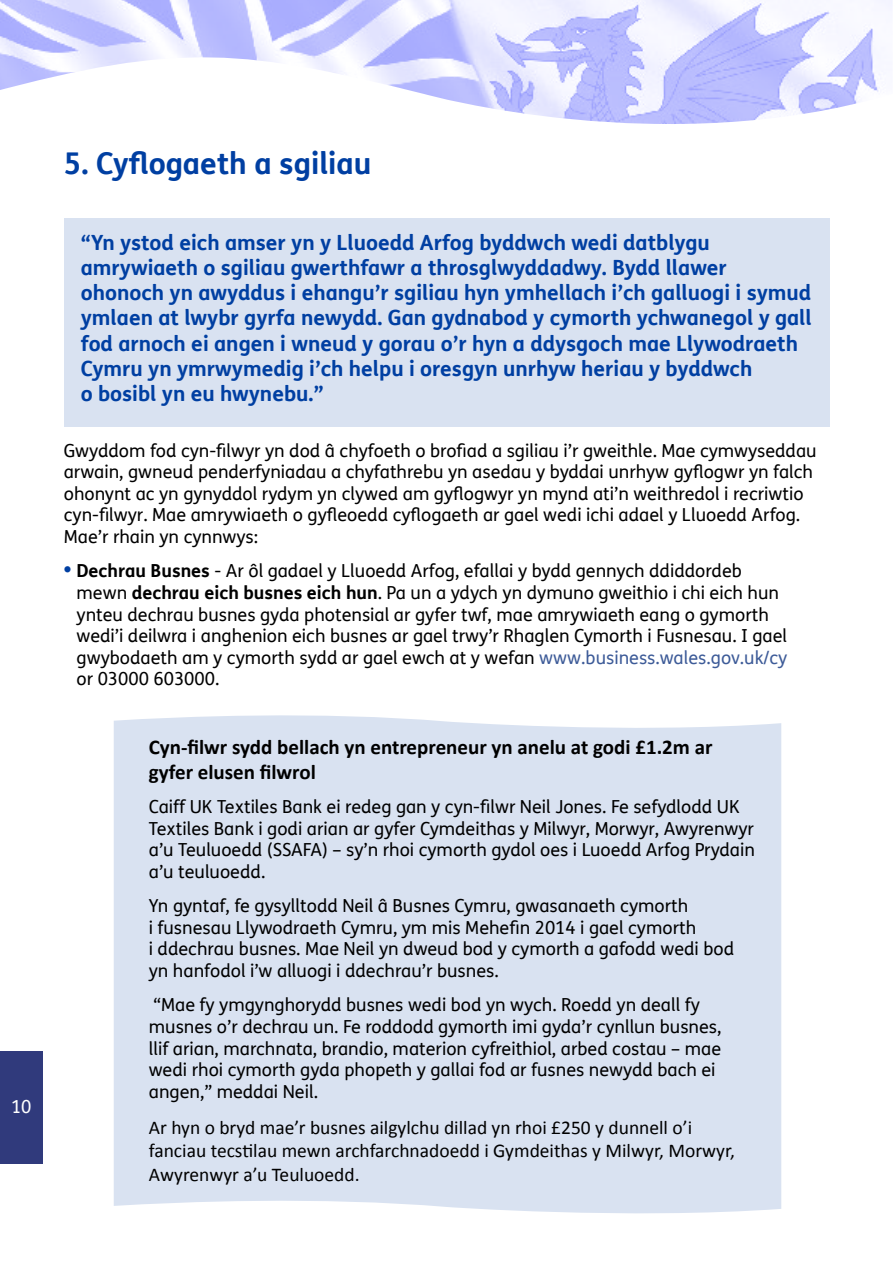
<style>
.page{position:relative;width:893px;height:1263px;background:#fff}
.page>*{position:absolute;margin:0;border:0;box-sizing:border-box;transform-origin:0 0}
.section_head{font:700 30px "FS Me";color:#003fa2}
.quote{font:700 21px/25.2px "FS Me";color:#003fa2}
.article_header{font:700 21px/25.2px "Calibri";color:#000}
.t1{font:19.5px/23.4px "Calibri";color:#000}
.Body_text{font:18px/21.6px "FS Me";color:#000}
.t2{font:18px "FS Me";color:#fff}
.s1{font-weight:800;font-size:21px;color:#003fa2}
.s2{font-weight:700}
.s3{color:#3d5b98}
</style>
<div class="page">
<div style="left:0;top:1051px;width:43px;height:113px;background:#303a7c"></div>
<img style="left:0;top:0;width:892px;height:124px">
<div style="left:65px;top:218px;width:765px;height:208px;background:#d9e2f1"></div>
<div style="left:114px;top:715px;width:667px;height:499px;background:#d9e2f1"></div>
<p class="t2" style="left:11px;top:1095px;width:22px">10</p>
<p class="section_head" style="left:64px;top:140px;width:309px">5. Cyflogaeth a sgiliau</p>
<p class="quote" style="left:81px;top:229px;width:732px">“Yn ystod eich amser yn y Lluoedd Arfog byddwch wedi datblygu amrywiaeth o sgiliau gwerthfawr a throsglwyddadwy. Bydd llawer ohonoch yn awyddus i ehangu’r sgiliau hyn ymhellach i’ch galluogi i symud ymlaen at lwybr gyrfa newydd. Gan gydnabod y cymorth ychwanegol y gall fod arnoch ei angen i wneud y gorau o’r hyn a ddysgoch mae Llywodraeth Cymru yn ymrwymedig i’ch helpu i oresgyn unrhyw heriau y byddwch<br>o bosibl yn eu hwynebu.”</p>
<p class="Body_text" style="left:64px;top:439px;width:754px">Gwyddom fod cyn-filwyr yn dod â chyfoeth o brofiad a sgiliau i’r gweithle. Mae cymwyseddau arwain, gwneud penderfyniadau a chyfathrebu yn asedau y byddai unrhyw gyflogwr yn falch ohonynt ac yn gynyddol rydym yn clywed am gyflogwyr yn mynd ati’n weithredol i recriwtio cyn-filwyr. Mae amrywiaeth o gyfleoedd cyflogaeth ar gael wedi ichi adael y Lluoedd Arfog.<br>Mae’r rhain yn cynnwys:</p>
<p class="Body_text" style="left:77px;top:560px;width:712px;text-indent:-13px"><span class="s1">•</span> <span class="s2">Dechrau Busnes</span> - Ar ôl gadael y Lluoedd Arfog, efallai y bydd gennych ddiddordeb mewn <span class="s2">dechrau eich busnes eich hun</span>. Pa un a ydych yn dymuno gweithio i chi eich hun ynteu dechrau busnes gyda photensial ar gyfer twf, mae amrywiaeth eang o gymorth wedi’i deilwra i anghenion eich busnes ar gael trwy’r Rhaglen Cymorth i Fusnesau. I gael gwybodaeth am y cymorth sydd ar gael ewch at y wefan <span class="s3">www.business.wales.gov.uk/cy </span>or 03000 603000.</p>
<p class="article_header" style="left:149px;top:734px;width:565px">Cyn-filwr sydd bellach yn entrepreneur yn anelu at godi £1.2m ar gyfer elusen filwrol</p>
<p class="Body_text" style="left:149px;top:796px;width:608px">Caiff UK Textiles Bank ei redeg gan y cyn-filwr Neil Jones. Fe sefydlodd UK Textiles Bank i godi arian ar gyfer Cymdeithas y Milwyr, Morwyr, Awyrenwyr a’u Teuluoedd (SSAFA) – sy’n rhoi cymorth gydol oes i Luoedd Arfog Prydain a’u teuluoedd.</p>
<p class="Body_text" style="left:149px;top:895px;width:587px">Yn gyntaf, fe gysylltodd Neil â Busnes Cymru, gwasanaeth cymorth<br>i fusnesau Llywodraeth Cymru, ym mis Mehefin 2014 i gael cymorth<br>i ddechrau busnes. Mae Neil yn dweud bod y cymorth a gafodd wedi bod yn hanfodol i’w alluogi i ddechrau’r busnes.</p>
<p class="Body_text" style="left:149px;top:994px;width:574px">“Mae fy ymgynghorydd busnes wedi bod yn wych. Roedd yn deall fy musnes o’r dechrau un. Fe roddodd gymorth imi gyda’r cynllun busnes, llif arian, marchnata, brandio, materion cyfreithiol, arbed costau – mae wedi rhoi cymorth gyda phopeth y gallai fod ar fusnes newydd bach ei angen,” meddai Neil.</p>
<p class="t1" style="left:149px;top:1116px;width:588px">Ar hyn o bryd mae’r busnes ailgylchu dillad yn rhoi £250 y dunnell o’i fanciau tecstilau mewn archfarchnadoedd i Gymdeithas y Milwyr, Morwyr,<br>Awyrenwyr a’u Teuluoedd.</p>
</div>
